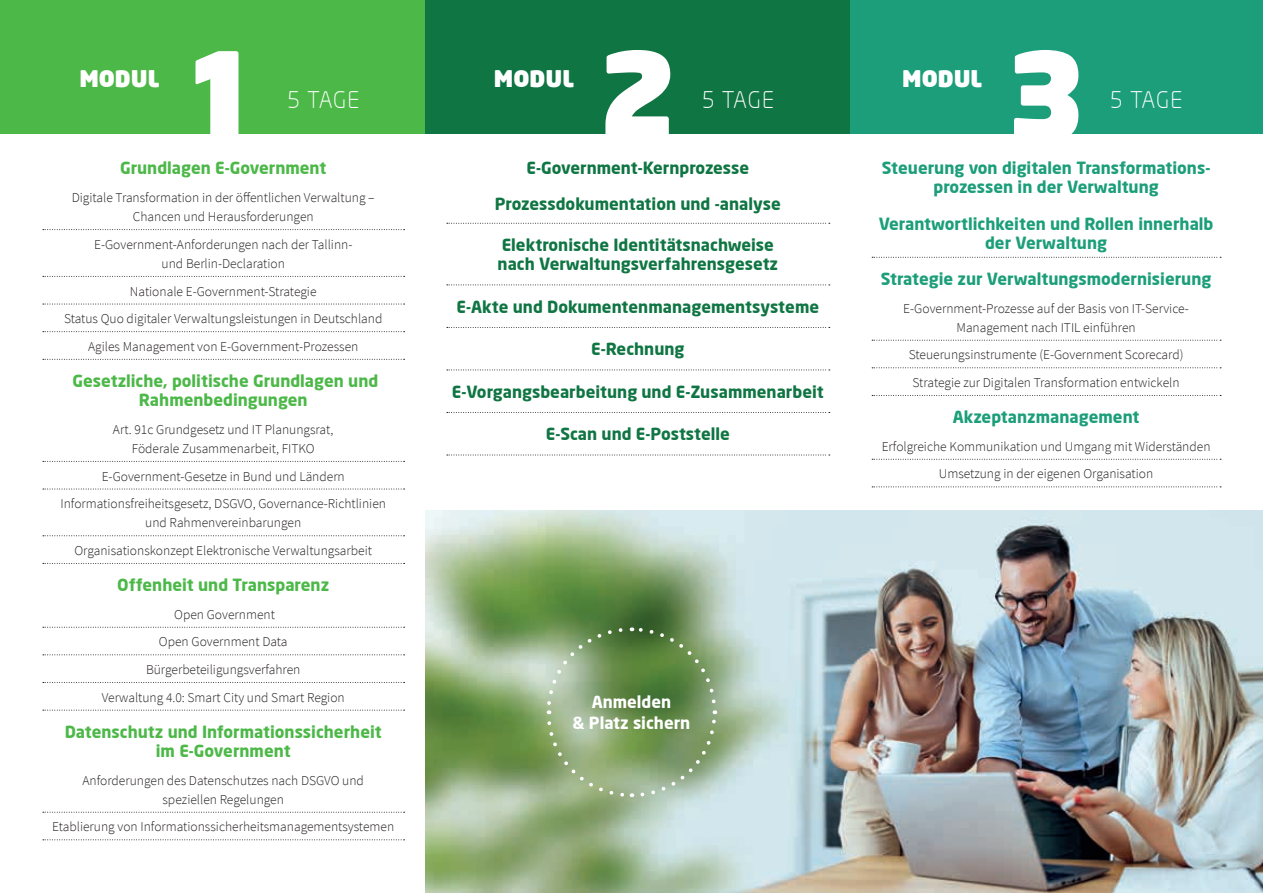
<style>
.page{position:relative;width:1263px;height:893px;background:#fff}
.page>*{position:absolute;margin:0;border:0;box-sizing:border-box;transform-origin:0 0}
.t1{font:900 120px "Neo Sans";color:#fff}
.t2{font:300 22.5px "Neo Sans";letter-spacing:.025em;color:#fff}
.t3{font:900 22.5px "Neo Sans";color:#fff}
.t4{font:700 16.5px/36.2px "Neo Sans";color:#0f7543;text-align:center}
.t5{font:700 16.5px/19.2px "Neo Sans";color:#1b9e79;text-align:center}
.t6{font:700 16.5px/19.2px "Neo Sans";color:#4cb848;text-align:center}
.t7{font:700 16.5px/21.3px "Neo Sans";color:#fff;text-align:center}
.t8{font:300 13.5px/27.6px "Source Sans Pro";color:#231f20;text-align:center}
</style>
<div class="page">
<div style="left:0;top:0;width:425px;height:134px;background:#4cb848"></div>
<div style="left:425px;top:0;width:425px;height:134px;background:#0f7543"></div>
<div style="left:850px;top:0;width:413px;height:134px;background:#1b9e79"></div>
<img style="left:425px;top:510px;width:838px;height:383px">
<svg style="left:43px;top:229px;width:362px;height:1px"></svg>
<svg style="left:43px;top:276px;width:362px;height:1px"></svg>
<svg style="left:43px;top:304px;width:362px;height:1px"></svg>
<svg style="left:43px;top:331px;width:362px;height:1px"></svg>
<svg style="left:43px;top:461px;width:362px;height:1px"></svg>
<svg style="left:43px;top:489px;width:362px;height:1px"></svg>
<svg style="left:43px;top:535px;width:362px;height:1px"></svg>
<svg style="left:43px;top:563px;width:362px;height:1px"></svg>
<svg style="left:43px;top:359px;width:362px;height:1px"></svg>
<svg style="left:43px;top:627px;width:362px;height:1px"></svg>
<svg style="left:43px;top:654px;width:362px;height:1px"></svg>
<svg style="left:43px;top:682px;width:362px;height:1px"></svg>
<svg style="left:43px;top:710px;width:362px;height:1px"></svg>
<svg style="left:43px;top:812px;width:362px;height:1px"></svg>
<svg style="left:43px;top:839px;width:362px;height:1px"></svg>
<svg style="left:447px;top:370px;width:383px;height:1px"></svg>
<svg style="left:447px;top:455px;width:383px;height:1px"></svg>
<svg style="left:447px;top:412px;width:383px;height:1px"></svg>
<svg style="left:447px;top:223px;width:383px;height:1px"></svg>
<svg style="left:447px;top:285px;width:383px;height:1px"></svg>
<svg style="left:447px;top:327px;width:383px;height:1px"></svg>
<svg style="left:872px;top:257px;width:349px;height:1px"></svg>
<svg style="left:872px;top:340px;width:349px;height:1px"></svg>
<svg style="left:872px;top:367px;width:349px;height:1px"></svg>
<svg style="left:872px;top:395px;width:349px;height:1px"></svg>
<svg style="left:872px;top:459px;width:349px;height:1px"></svg>
<svg style="left:872px;top:486px;width:349px;height:1px"></svg>
<svg style="left:545px;top:625px;width:173px;height:174px;background:#82a06e"></svg>
<h2 class="t3" style="left:79px;top:64px;width:82px">MODUL</h2>
<h1 class="t1" style="left:183px;top:16px;width:82px">1</h1>
<h1 class="t1" style="left:598px;top:16px;width:82px">2</h1>
<h1 class="t1" style="left:1006px;top:16px;width:82px">3</h1>
<h2 class="t3" style="left:494px;top:64px;width:82px">MODUL</h2>
<h2 class="t3" style="left:902px;top:64px;width:82px">MODUL</h2>
<h2 class="t2" style="left:287px;top:87px;width:74px">5 TAGE</h2>
<h2 class="t2" style="left:702px;top:87px;width:74px">5 TAGE</h2>
<h2 class="t2" style="left:1110px;top:87px;width:74px">5 TAGE</h2>
<p class="t6" style="left:120px;top:158px;width:208px">Grundlagen E-Government</p>
<p class="t8" style="left:72px;top:188px;width:305px;line-height:19.2px">Digitale Transformation in der öffentlichen Verwaltung –<br>Chancen und Herausforderungen</p>
<p class="t8" style="left:94px;top:235px;width:260px;line-height:19.2px">E-Government-Anforderungen nach der Tallinn&shy;und Berlin-Declaration</p>
<p class="t8" style="left:64px;top:277px;width:320px">Nationale E-Government-Strategie<br>Status Quo digitaler Verwaltungsleistungen in Deutschland<br>Agiles Management von E-Government-Prozessen</p>
<p class="t6" style="left:73px;top:371px;width:307px">Gesetzliche, politische Grundlagen und<br>Rahmenbedingungen</p>
<p class="t8" style="left:113px;top:420px;width:222px;line-height:19.2px">Art. 91c Grundgesetz und IT Planungsrat,<br>Föderale Zusammenarbeit, FITKO</p>
<p class="t8" style="left:60px;top:462px;width:327px">E-Government-Gesetze in Bund und Ländern<br>Informationsfreiheitsgesetz, DSGVO, Governance-Richtlinien</p>
<p class="t8" style="left:75px;top:509px;width:299px">und Rahmenvereinbarungen<br>Organisationskonzept Elektronische Verwaltungsarbeit</p>
<p class="t6" style="left:117px;top:575px;width:213px">Offenheit und Transparenz</p>
<p class="t8" style="left:102px;top:600px;width:245px">Open Government<br>Open Government Data<br>Bürgerbeteiligungsverfahren<br>Verwaltung 4.0: Smart City und Smart Region</p>
<p class="t6" style="left:65px;top:722px;width:319px">Datenschutz und Informationssicherheit im E-Government</p>
<p class="t8" style="left:83px;top:770px;width:283px;line-height:19.2px">Anforderungen des Datenschutzes nach DSGVO und speziellen Regelungen</p>
<p class="t8" style="left:52px;top:813px;width:343px">Etablierung von Informationssicherheitsmanagementsystemen</p>
<p class="t4" style="left:495px;top:150px;width:287px">E-Government-Kernprozesse<br>Prozessdokumentation und -analyse</p>
<p class="t4" style="left:498px;top:235px;width:282px;line-height:19.2px;text-align:left">Elektronische Identitätsnachweise nach Verwaltungsverfahrensgesetz</p>
<p class="t4" style="left:457px;top:288px;width:364px">E-Akte und Dokumentenmanagementsysteme</p>
<p class="t4" style="left:591px;top:330px;width:95px">E-Rechnung</p>
<p class="t4" style="left:452px;top:373px;width:373px">E-Vorgangsbearbeitung und E-Zusammenarbeit</p>
<p class="t4" style="left:546px;top:415px;width:186px">E-Scan und E-Poststelle</p>
<p class="t5" style="left:882px;top:158px;width:330px">Steuerung von digitalen Transformations&shy;prozessen in der Verwaltung</p>
<p class="t5" style="left:879px;top:213px;width:336px">Verantwortlichkeiten und Rollen innerhalb der Verwaltung</p>
<p class="t5" style="left:881px;top:269px;width:332px">Strategie zur Verwaltungsmodernisierung</p>
<p class="t8" style="left:903px;top:298px;width:287px;line-height:19.2px">E-Government-Prozesse auf der Basis von IT-Service-<br>Management nach ITIL einführen</p>
<p class="t8" style="left:909px;top:341px;width:276px;text-align:left">Steuerungsinstrumente (E-Government Scorecard)<br>Strategie zur Digitalen Transformation entwickeln</p>
<p class="t5" style="left:953px;top:407px;width:188px">Akzeptanzmanagement</p>
<p class="t8" style="left:882px;top:432px;width:330px">Erfolgreiche Kommunikation und Umgang mit Widerständen<br>Umsetzung in der eigenen Organisation</p>
<p class="t7" style="left:573px;top:691px;width:119px">Anmelden<br>&amp; Platz sichern</p>
</div>
